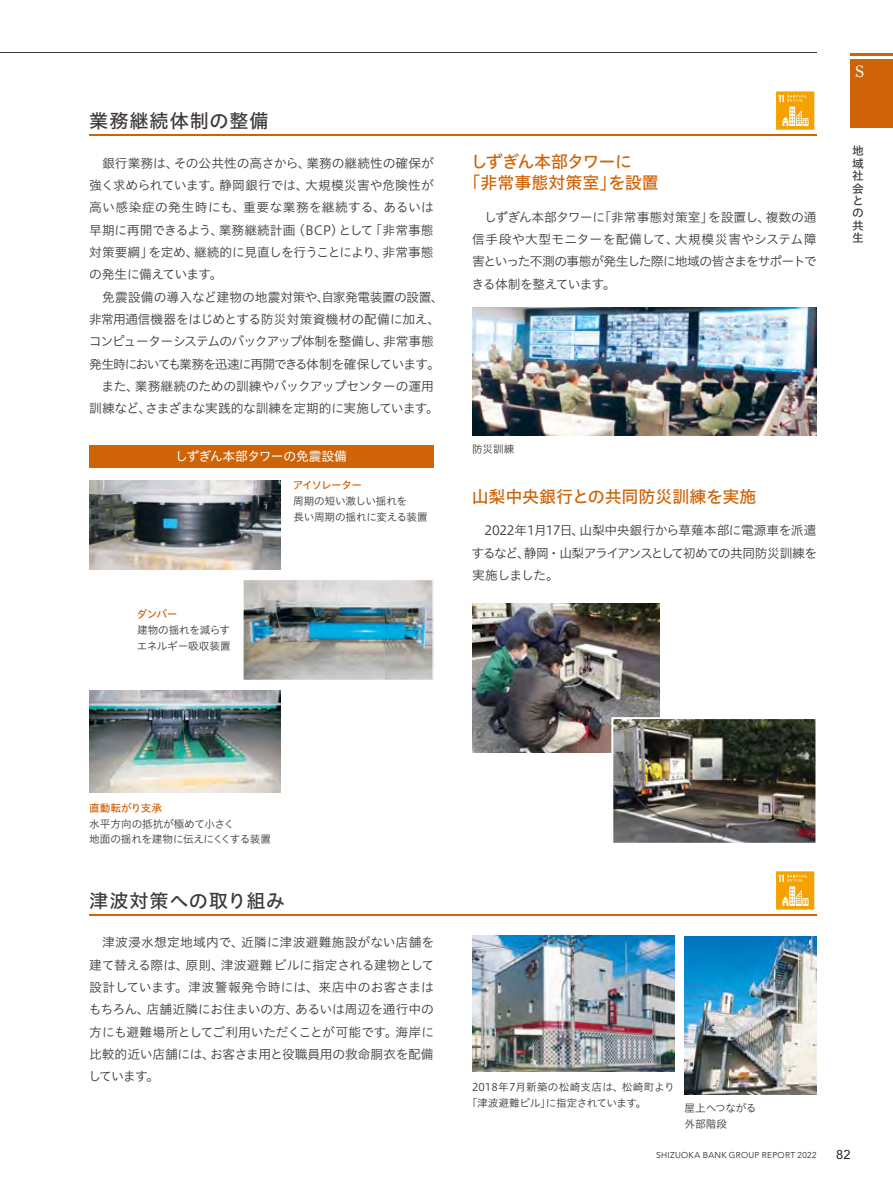
<style>
.page{position:relative;width:893px;height:1191px;background:#fff}
.page>*{position:absolute;margin:0;border:0;box-sizing:border-box;transform-origin:0 0}
.t1{font:19.2px "Hiragino UD Sans Std W5 90 msp RKSJ H";letter-spacing:.05em;color:#3e3a39}
.t2{font:16.95px/21.3px "Hiragino UD Sans Std W5 90 msp RKSJ H";letter-spacing:-.01em;color:#cf6308}
.t3{font:15.9px "Adobe Caslon Pro";color:#fff;scale:1.1 1}
.t4{font:12.75px/22.4px "Hiragino UD Sans Std W3 90 msp RKSJ H";letter-spacing:-.04em;color:#3e3a39;text-align:justify}
.t5{font:12.75px "Hiragino UD Sans Std W3 90 msp RKSJ H";letter-spacing:-.015em;color:#3e3a39}
.t6{font:12.75px "Hiragino UD Sans Std W3 90 msp RKSJ H";letter-spacing:-.085em;color:#3e3a39}
.t7{font:12.75px "Hiragino UD Sans Std W3 90 msp RKSJ H";letter-spacing:-.06em;color:#3e3a39}
.t8{font:12.75px "Hiragino UD Sans Std W4 90 msp RKSJ H";letter-spacing:-.015em;color:#fff}
.t9{font:12.75px "Avenir";color:#231916}
.t10{font:11.7px/12.5px "Hiragino UD Sans Std W5 90 msp RKSJ H";color:#3e3a39}
.t11{font:10.65px/15.9px "Hiragino UD Sans Std W3 90 msp RKSJ H";letter-spacing:-.015em;color:#3e3a39}
.t12{font:10.65px "Hiragino UD Sans Std W5 90 msp RKSJ H";letter-spacing:-.085em;color:#cf6308}
.t13{font:10.65px "Hiragino UD Sans Std W5 90 msp RKSJ H";letter-spacing:-.005em;color:#cf6308}
.t14{font:10.65px "Hiragino UD Sans Std W5 90 msp RKSJ H";letter-spacing:-.055em;color:#cf6308}
.t15{font:300 8.55px "Avenir";letter-spacing:.035em;color:#231916}
</style>
<div class="page">
<hr style="left:0;top:53px;width:816px;height:1px;background:#3e3a39">
<img style="left:472px;top:603px;width:187px;height:149px">
<img style="left:611px;top:717px;width:205px;height:126px">
<div style="left:89px;top:445px;width:345px;height:22px;background:#cf6308"></div>
<img style="left:89px;top:480px;width:192px;height:89px">
<img style="left:89px;top:690px;width:192px;height:102px">
<img style="left:243px;top:579px;width:191px;height:102px">
<hr style="left:89px;top:135px;width:727px;height:1px;background:#cf6308">
<svg style="left:776px;top:91px;width:39px;height:39px"></svg>
<img style="left:685px;top:936px;width:131px;height:158px">
<img style="left:472px;top:935px;width:202px;height:136px">
<hr style="left:89px;top:915px;width:727px;height:1px;background:#cf6308">
<svg style="left:776px;top:871px;width:39px;height:39px"></svg>
<img style="left:472px;top:308px;width:344px;height:127px">
<hr style="left:850px;top:53px;width:43px;height:2px;background:#cf6308">
<div style="left:850px;top:60px;width:43px;height:68px;background:#cf6308"></div>
<h1 class="t1" style="left:89px;top:114px;width:181px">業務継続体制の整備</h1>
<p class="t4" style="left:89px;top:153px;width:346px;text-indent:13px">銀行業務は、その公共性の高さから、業務の継続性の確保が強く求められています。静岡銀行では、大規模災害や危険性が高い感染症の発生時にも、重要な業務を継続する、あるいは早期に再開できるよう、業務継続計画（BCP）として「非常事態対策要綱」を定め、継続的に見直しを行うことにより、非常事態の発生に備えています。</p>
<p class="t5" style="left:102px;top:292px;width:343px">免震設備の導入など建物の地震対策や、自家発電装置の設置、</p>
<p class="t5" style="left:89px;top:314px;width:353px">非常用通信機器をはじめとする防災対策資機材の配備に加え、</p>
<p class="t7" style="left:89px;top:336px;width:346px">コンピューターシステムのバックアップ体制を整備し、非常事態</p>
<p class="t6" style="left:89px;top:359px;width:353px">発生時においても業務を迅速に再開できる体制を確保しています。</p>
<p class="t4" style="left:102px;top:376px;width:334px">また、業務継続のための訓練やバックアップセンターの運用</p>
<p class="t4" style="left:89px;top:399px;width:351px">訓練など、さまざまな実践的な訓練を定期的に実施しています。</p>
<p class="t8" style="left:175px;top:451px;width:173px">しずぎん本部タワーの免震設備</p>
<p class="t12" style="left:293px;top:481px;width:71px">アイソレーター</p>
<p class="t11" style="left:293px;top:495px;width:136px">周期の短い激しい揺れを<br>長い周期の揺れに変える装置</p>
<p class="t14" style="left:137px;top:609px;width:42px">ダンパー</p>
<p class="t11" style="left:137px;top:623px;width:95px">建物の揺れを減らすエネルギー吸収装置</p>
<h2 class="t2" style="left:463px;top:153px;width:197px;text-indent:7px">しずぎん本部タワーに<br>「非常事態対策室」を設置</h2>
<p class="t4" style="left:471px;top:207px;width:347px;text-indent:13px">しずぎん本部タワーに「非常事態対策室」を設置し、複数の通信手段や大型モニターを配備して、大規模災害やシステム障害といった不測の事態が発生した際に地域の皆さまをサポートできる体制を整えています。</p>
<p class="t3" style="left:855px;top:62px;width:10px">S</p>
<p class="t10" style="left:852px;top:146px;width:13px">地域社会との共生</p>
<p class="t11" style="left:472px;top:443px;width:44px">防災訓練</p>
<h2 class="t2" style="left:472px;top:488px;width:286px">山梨中央銀行との共同防災訓練を実施</h2>
<p class="t4" style="left:471px;top:521px;width:347px;text-indent:13px">2022年1月17日、山梨中央銀行から草薙本部に電源車を派遣するなど、静岡・山梨アライアンスとして初めての共同防災訓練を実施しました。</p>
<p class="t13" style="left:89px;top:803px;width:74px">直動転がり支承</p>
<p class="t11" style="left:89px;top:817px;width:183px">水平方向の抵抗が極めて小さく<br>地面の揺れを建物に伝えにくくする装置</p>
<h1 class="t1" style="left:89px;top:894px;width:197px">津波対策への取り組み</h1>
<p class="t4" style="left:89px;top:933px;width:347px;text-indent:14px">津波浸水想定地域内で、近隣に津波避難施設がない店舗を建て替える際は、原則、津波避難ビルに指定される建物として設計しています。津波警報発令時には、来店中のお客さまはもちろん、店舗近隣にお住まいの方、あるいは周辺を通行中の方にも避難場所としてご利用いただくことが可能です。海岸に比較的近い店舗には、お客さま用と役職員用の救命胴衣を配備しています。</p>
<p class="t11" style="left:467px;top:1080px;width:210px;text-indent:5px">2018年7月新築の松崎支店は、松崎町より「津波避難ビル」に指定されています。</p>
<p class="t11" style="left:685px;top:1101px;width:73px">屋上へつながる外部階段</p>
<p class="t15" style="left:656px;top:1149px;width:162px">SHIZUOKA BANK GROUP REPORT 2022</p>
<p class="t9" style="left:836px;top:1146px;width:16px">82</p>
</div>
